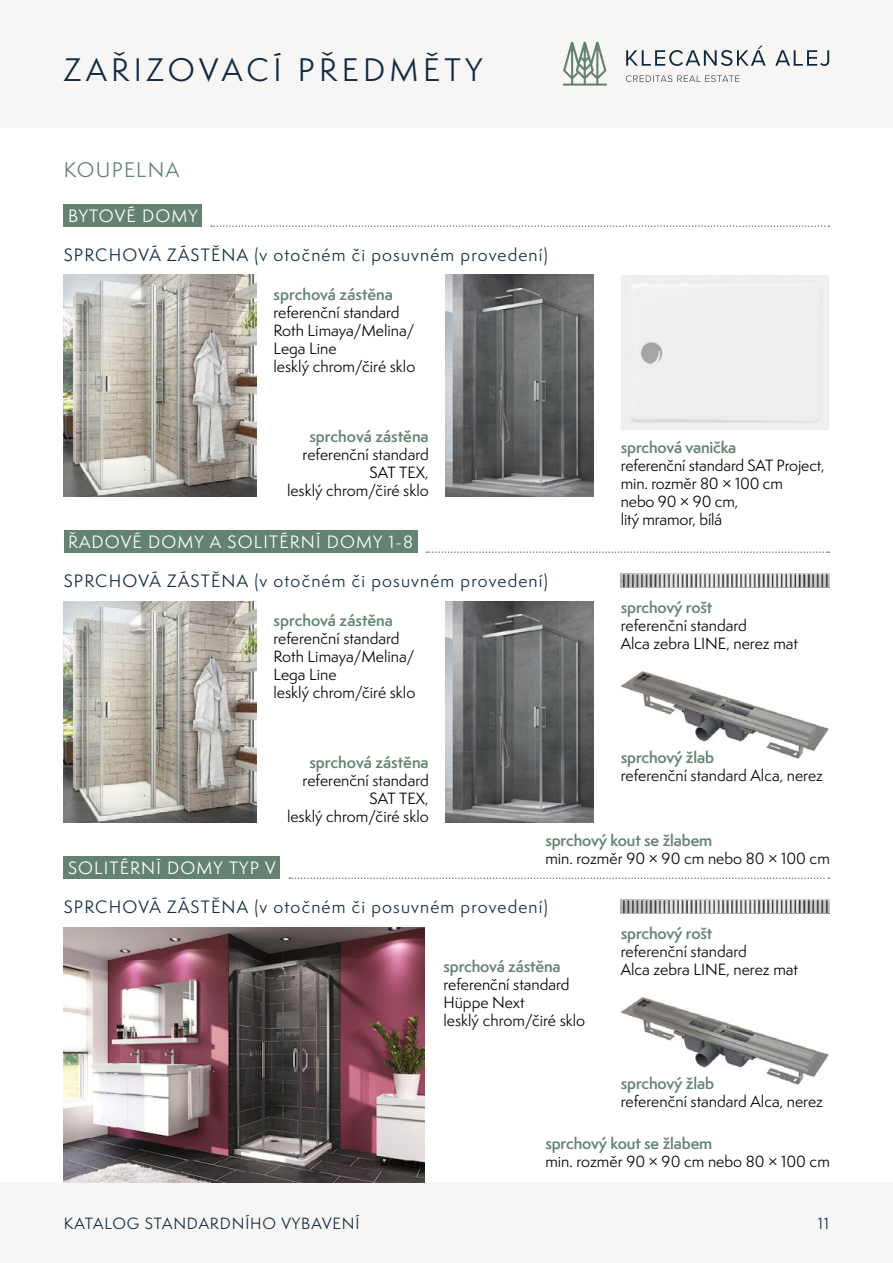
<style>
.page{position:relative;width:893px;height:1263px;background:#fff}
.page>*{position:absolute;margin:0;border:0;box-sizing:border-box;transform-origin:0 0}
.t1{font:30px "Semplicita Pro";letter-spacing:.15em;color:#112a42}
.t2{font:19.5px "Semplicita Pro";letter-spacing:.07em;color:#638271}
.t3{font:16.5px "Semplicita Pro";letter-spacing:.07em;color:#112a42}
.t4{font:16.5px "Semplicita Pro";letter-spacing:.07em;color:#fff}
.t5{font:15px/18px "Semplicita Pro";color:#000}
.t6{font:600 15px "Semplicita Pro";letter-spacing:-.01em;color:#638271}
.t7{font:15px "Semplicita Pro";letter-spacing:.06em;color:#112a42}
</style>
<div class="page">
<div style="left:0;top:1182px;width:893px;height:81px;background:#f7f6f5"></div>
<div style="left:0;top:0;width:893px;height:128px;background:#f7f6f5"></div>
<svg style="left:626px;top:75px;width:113px;height:7px"></svg>
<svg style="left:626px;top:46px;width:203px;height:20px"></svg>
<svg style="left:563px;top:42px;width:44px;height:44px"></svg>
<img style="left:64px;top:275px;width:193px;height:221px">
<img style="left:64px;top:601px;width:193px;height:221px">
<img style="left:446px;top:275px;width:148px;height:221px">
<img style="left:446px;top:601px;width:148px;height:221px">
<img style="left:64px;top:927px;width:361px;height:255px">
<img style="left:621px;top:671px;width:208px;height:88px">
<img style="left:621px;top:573px;width:208px;height:15px">
<img style="left:621px;top:997px;width:208px;height:88px">
<img style="left:621px;top:899px;width:208px;height:15px">
<div style="left:64px;top:204px;width:138px;height:23px;background:#638271"></div>
<div style="left:64px;top:530px;width:353px;height:23px;background:#638271"></div>
<div style="left:64px;top:856px;width:216px;height:23px;background:#638271"></div>
<svg style="left:211px;top:225px;width:618px;height:2px"></svg>
<svg style="left:427px;top:551px;width:402px;height:2px"></svg>
<svg style="left:289px;top:877px;width:540px;height:2px"></svg>
<h1 class="t1" style="left:64px;top:48px;width:420px">ZAŘIZOVACÍ PŘEDMĚTY</h1>
<h2 class="t2" style="left:64px;top:156px;width:117px">KOUPELNA</h2>
<p class="t4" style="left:68px;top:204px;width:131px">BYTOVÉ DOMY</p>
<p class="t3" style="left:64px;top:243px;width:485px">SPRCHOVÁ ZÁSTĚNA (v otočném či posuvném provedení)</p>
<p class="t6" style="left:274px;top:284px;width:121px">sprchová zástěna</p>
<p class="t5" style="left:274px;top:303px;width:143px">referenční standard<br>Roth Limaya/Melina/<br>Lega Line<br>lesklý chrom/čiré sklo</p>
<p class="t6" style="left:309px;top:425px;width:121px">sprchová zástěna</p>
<p class="t5" style="left:287px;top:445px;width:143px;text-align:right">referenční standard<br>SAT TEX,<br>lesklý chrom/čiré sklo</p>
<p class="t4" style="left:68px;top:530px;width:347px">ŘADOVÉ DOMY A SOLITÉRNÍ DOMY 1-8</p>
<p class="t3" style="left:64px;top:569px;width:485px">SPRCHOVÁ ZÁSTĚNA (v otočném či posuvném provedení)</p>
<p class="t6" style="left:274px;top:610px;width:121px">sprchová zástěna</p>
<p class="t5" style="left:274px;top:629px;width:143px">referenční standard<br>Roth Limaya/Melina/<br>Lega Line<br>lesklý chrom/čiré sklo</p>
<p class="t6" style="left:309px;top:751px;width:121px">sprchová zástěna</p>
<p class="t5" style="left:287px;top:771px;width:143px;text-align:right">referenční standard<br>SAT TEX,<br>lesklý chrom/čiré sklo</p>
<p class="t6" style="left:621px;top:436px;width:117px">sprchová vanička</p>
<p class="t5" style="left:621px;top:456px;width:205px">referenční standard SAT Project, min. rozměr 80 × 100 cm<br>nebo 90 × 90 cm,<br>litý mramor, bílá</p>
<p class="t6" style="left:621px;top:596px;width:93px">sprchový rošt</p>
<p class="t5" style="left:621px;top:616px;width:179px">referenční standard<br>Alca zebra LINE, nerez mat</p>
<p class="t6" style="left:621px;top:746px;width:95px">sprchový žlab</p>
<p class="t5" style="left:621px;top:766px;width:204px">referenční standard Alca, nerez</p>
<p class="t4" style="left:68px;top:856px;width:209px">SOLITÉRNÍ DOMY TYP V</p>
<p class="t6" style="left:545px;top:829px;width:169px">sprchový kout se žlabem</p>
<p class="t5" style="left:545px;top:849px;width:286px">min. rozměr 90 × 90 cm nebo 80 × 100 cm</p>
<p class="t3" style="left:64px;top:895px;width:485px">SPRCHOVÁ ZÁSTĚNA (v otočném či posuvném provedení)</p>
<p class="t6" style="left:443px;top:955px;width:119px">sprchová zástěna</p>
<p class="t5" style="left:443px;top:975px;width:143px">referenční standard<br>Hüppe Next<br>lesklý chrom/čiré sklo</p>
<p class="t6" style="left:621px;top:922px;width:93px">sprchový rošt</p>
<p class="t5" style="left:621px;top:942px;width:179px">referenční standard<br>Alca zebra LINE, nerez mat</p>
<p class="t6" style="left:621px;top:1072px;width:95px">sprchový žlab</p>
<p class="t5" style="left:621px;top:1092px;width:204px">referenční standard Alca, nerez</p>
<p class="t6" style="left:545px;top:1132px;width:169px">sprchový kout se žlabem</p>
<p class="t5" style="left:545px;top:1152px;width:286px">min. rozměr 90 × 90 cm nebo 80 × 100 cm</p>
<p class="t7" style="left:64px;top:1213px;width:297px">KATALOG STANDARDNÍHO VYBAVENÍ</p>
<p class="t7" style="left:818px;top:1213px;width:13px">11</p>
</div>
